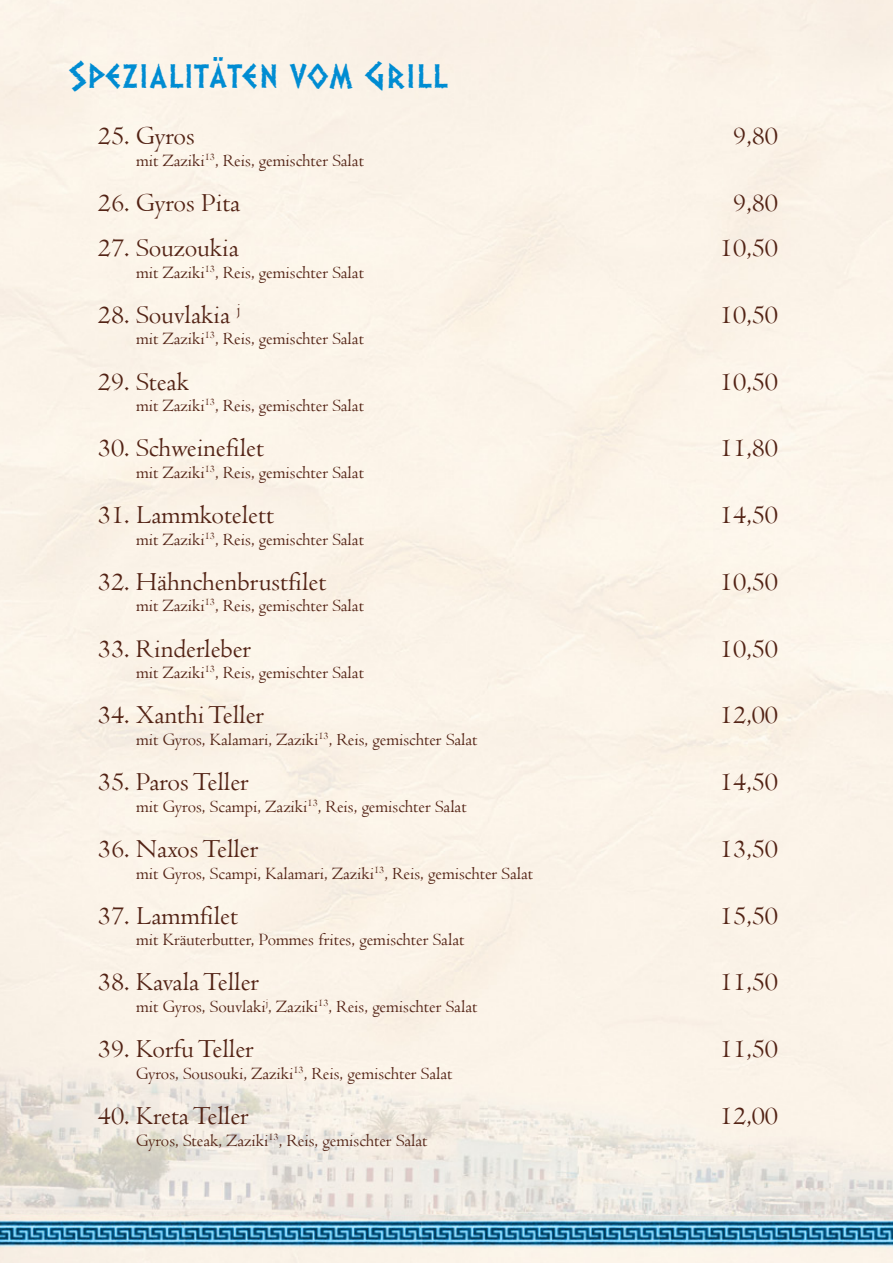
<style>
.page{position:relative;width:893px;height:1263px;background:#fff}
.page>*{position:absolute;margin:0;border:0;box-sizing:border-box;transform-origin:0 0}
.t1{font:33px "Dalek";letter-spacing:.03em;color:#008cd2}
.t2{font:27px "Centaur";color:#532315}
.t3{font:18px "Centaur";color:#532315}
</style>
<div class="page">
<img style="left:0;top:0;width:893px;height:1263px">
<h1 class="t1" style="left:68px;top:50px;width:382px">SPEZIALITÄTEN VOM GRILL</h1>
<h2 class="t2" style="left:98px;top:119px;width:99px">25. Gyros</h2>
<h2 class="t2" style="left:733px;top:119px;width:47px">9,80</h2>
<p class="t3" style="left:136px;top:149px;width:229px">mit Zaziki<sup>13</sup>, Reis, gemischter Salat</p>
<h2 class="t2" style="left:98px;top:186px;width:144px">26. Gyros Pita</h2>
<h2 class="t2" style="left:733px;top:186px;width:47px">9,80</h2>
<h2 class="t2" style="left:98px;top:231px;width:143px">27. Souzoukia</h2>
<h2 class="t2" style="left:720px;top:231px;width:60px">10,50</h2>
<p class="t3" style="left:136px;top:261px;width:229px">mit Zaziki<sup>13</sup>, Reis, gemischter Salat</p>
<h2 class="t2" style="left:98px;top:298px;width:144px">28. Souvlakia <sup>j</sup></h2>
<h2 class="t2" style="left:720px;top:298px;width:60px">10,50</h2>
<p class="t3" style="left:136px;top:328px;width:229px">mit Zaziki<sup>13</sup>, Reis, gemischter Salat</p>
<h2 class="t2" style="left:98px;top:365px;width:93px">29. Steak</h2>
<h2 class="t2" style="left:720px;top:365px;width:60px">10,50</h2>
<p class="t3" style="left:136px;top:395px;width:229px">mit Zaziki<sup>13</sup>, Reis, gemischter Salat</p>
<h2 class="t2" style="left:98px;top:432px;width:168px">30. Schweinefilet</h2>
<h2 class="t2" style="left:720px;top:432px;width:60px">11,80</h2>
<p class="t3" style="left:136px;top:461px;width:229px">mit Zaziki<sup>13</sup>, Reis, gemischter Salat</p>
<h2 class="t2" style="left:98px;top:498px;width:178px">31. Lammkotelett</h2>
<h2 class="t2" style="left:720px;top:498px;width:60px">14,50</h2>
<p class="t3" style="left:136px;top:528px;width:229px">mit Zaziki<sup>13</sup>, Reis, gemischter Salat</p>
<h2 class="t2" style="left:98px;top:565px;width:230px">32. Hähnchenbrustfilet</h2>
<h2 class="t2" style="left:720px;top:565px;width:60px">10,50</h2>
<p class="t3" style="left:136px;top:595px;width:229px">mit Zaziki<sup>13</sup>, Reis, gemischter Salat</p>
<h2 class="t2" style="left:98px;top:632px;width:155px">33. Rinderleber</h2>
<h2 class="t2" style="left:720px;top:632px;width:60px">10,50</h2>
<p class="t3" style="left:136px;top:662px;width:229px">mit Zaziki<sup>13</sup>, Reis, gemischter Salat</p>
<h2 class="t2" style="left:98px;top:699px;width:168px">34. Xanthi Teller</h2>
<h2 class="t2" style="left:720px;top:699px;width:60px">12,00</h2>
<p class="t3" style="left:136px;top:728px;width:343px">mit Gyros, Kalamari, Zaziki<sup>13</sup>, Reis, gemischter Salat</p>
<h2 class="t2" style="left:98px;top:765px;width:152px">35. Paros Teller</h2>
<h2 class="t2" style="left:720px;top:765px;width:60px">14,50</h2>
<p class="t3" style="left:136px;top:795px;width:332px">mit Gyros, Scampi, Zaziki<sup>13</sup>, Reis, gemischter Salat</p>
<h2 class="t2" style="left:98px;top:832px;width:162px">36. Naxos Teller</h2>
<h2 class="t2" style="left:720px;top:832px;width:60px">13,50</h2>
<p class="t3" style="left:136px;top:862px;width:399px">mit Gyros, Scampi, Kalamari, Zaziki<sup>13</sup>, Reis, gemischter Salat</p>
<h2 class="t2" style="left:98px;top:899px;width:142px">37. Lammfilet</h2>
<h2 class="t2" style="left:720px;top:899px;width:60px">15,50</h2>
<p class="t3" style="left:136px;top:929px;width:330px">mit Kräuterbutter, Pommes frites, gemischter Salat</p>
<h2 class="t2" style="left:98px;top:966px;width:163px">38. Kavala Teller</h2>
<h2 class="t2" style="left:720px;top:966px;width:60px">11,50</h2>
<p class="t3" style="left:136px;top:995px;width:343px">mit Gyros, Souvlaki<sup>j</sup>, Zaziki<sup>13</sup>, Reis, gemischter Salat</p>
<h2 class="t2" style="left:98px;top:1032px;width:157px">39. Korfu Teller</h2>
<h2 class="t2" style="left:720px;top:1032px;width:60px">11,50</h2>
<p class="t3" style="left:136px;top:1062px;width:318px">Gyros, Sousouki, Zaziki<sup>13</sup>, Reis, gemischter Salat</p>
<h2 class="t2" style="left:98px;top:1099px;width:152px">40. Kreta Teller</h2>
<h2 class="t2" style="left:720px;top:1099px;width:60px">12,00</h2>
<p class="t3" style="left:136px;top:1129px;width:293px">Gyros, Steak, Zaziki<sup>13</sup>, Reis, gemischter Salat</p>
</div>
